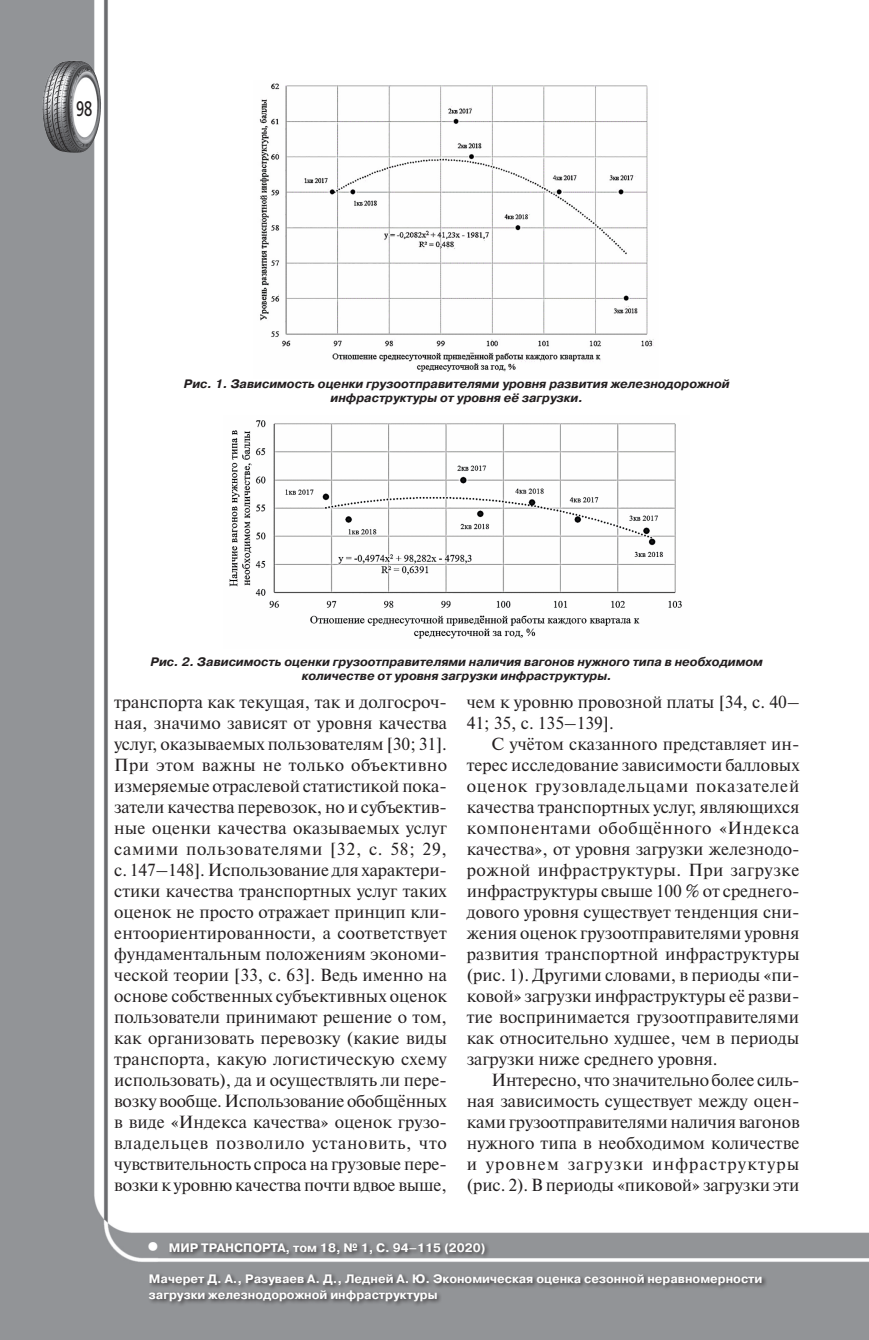
<style>
.page{position:relative;width:869px;height:1340px;background:#fff}
.page>*{position:absolute;margin:0;border:0;box-sizing:border-box;transform-origin:0 0}
.t1{font:700 24.5px "Pragmatica C";color:#fff}
.t2{font:21px "Free Set C";color:#231f20;scale:.7 1}
.Text{font:17.5px/21px "Newton C";color:#231f20}
.Podpisi{font:italic 700 12.25px/14px "Pragmatica C";color:#231f20;text-align:center}
.подвал_bottom{font:700 12.25px/15.8px "Pragmatica C";color:#fff}
.Подвал_топ{font:700 12.25px "Pragmatica C";color:#fff}
</style>
<div class="page">
<img style="left:0;top:0;width:868px;height:1339px">
<img style="left:42px;top:61px;width:33px;height:84px">
<img style="left:253px;top:80px;width:405px;height:298px">
<img style="left:224px;top:415px;width:465px;height:234px">
<div style="left:147px;top:1240px;width:620px;height:66px;background:#231f20;opacity:.75"></div>
<p class="t2" style="left:76px;top:97px;width:24px">98</p>
<p class="Podpisi" style="left:184px;top:376px;width:547px">Рис. 1. Зависимость оценки грузоотправителями уровня развития железнодорожной инфраструктуры от уровня её загрузки.</p>
<p class="Podpisi" style="left:151px;top:654px;width:613px">Рис. 2. Зависимость оценки грузоотправителями наличия вагонов нужного типа в необходимом количестве от уровня загрузки инфраструктуры.</p>
<p class="Text" style="left:114px;top:691px;width:334px">транспорта как текущая, так и долгосроч&shy;ная, значимо зависят от уровня качества услуг, оказываемых пользователям [30; 31].<br>При этом важны не только объективно измеряемые отраслевой статистикой пока&shy;затели качества перевозок, но и субъектив&shy;ные оценки качества оказываемых услуг самими пользователями [32, с. 58; 29, с. 147–148]. Использование для характери&shy;стики качества транспортных услуг таких оценок не просто отражает принцип кли&shy;ентоориентированности, а соответствует фундаментальным положениям экономи&shy;ческой теории [33, с. 63]. Ведь именно на основе собственных субъективных оценок пользователи принимают решение о том, как организовать перевозку (какие виды транспорта, какую логистическую схему использовать), да и осуществлять ли пере&shy;возку вообще. Использование обобщённых в виде «Индекса качества» оценок грузо&shy;владельцев позволило установить, что чувствительность спроса на грузовые пере&shy;возки к уровню качества почти вдвое выше,</p>
<p class="Text" style="left:466px;top:691px;width:334px">чем к уровню провозной платы [34, с. 40–<br>41; 35, с. 135–139].</p>
<p class="Text" style="left:466px;top:733px;width:334px;text-align:justify;text-indent:25px">С учётом сказанного представляет ин&shy;терес исследование зависимости балловых оценок грузовладельцами показателей качества транспортных услуг, являющихся компонентами обобщённого «Индекса качества», от уровня загрузки железнодо&shy;рожной инфраструктуры. При загрузке инфраструктуры свыше 100 % от среднего&shy;дового уровня существует тенденция сни&shy;жения оценок грузоотправителями уровня развития транспортной инфраструктуры (рис. 1). Другими словами, в периоды «пи&shy;ковой» загрузки инфраструктуры её разви&shy;тие воспринимается грузоотправителями как относительно худшее, чем в периоды загрузки ниже среднего уровня.</p>
<p class="Text" style="left:466px;top:1069px;width:334px;text-align:justify;text-indent:25px">Интересно, что значительно более силь&shy;ная зависимость существует между оцен&shy;ками грузоотправителями наличия вагонов нужного типа в необходимом количестве и уровнем загрузки инфраструктуры (рис. 2). В периоды «пиковой» загрузки эти</p>
<h1 class="t1" style="left:145px;top:1232px;width:18px">•</h1>
<p class="Подвал_топ" style="left:169px;top:1241px;width:318px">МИР ТРАНСПОРТА, том 18, № 1, С. 94–115 (2020)</p>
<p class="подвал_bottom" style="left:149px;top:1270px;width:614px">Мачерет Д. А., Разуваев А. Д., Ледней А. Ю. Экономическая оценка сезонной неравномерности загрузки железнодорожной инфраструктуры</p>
</div>
